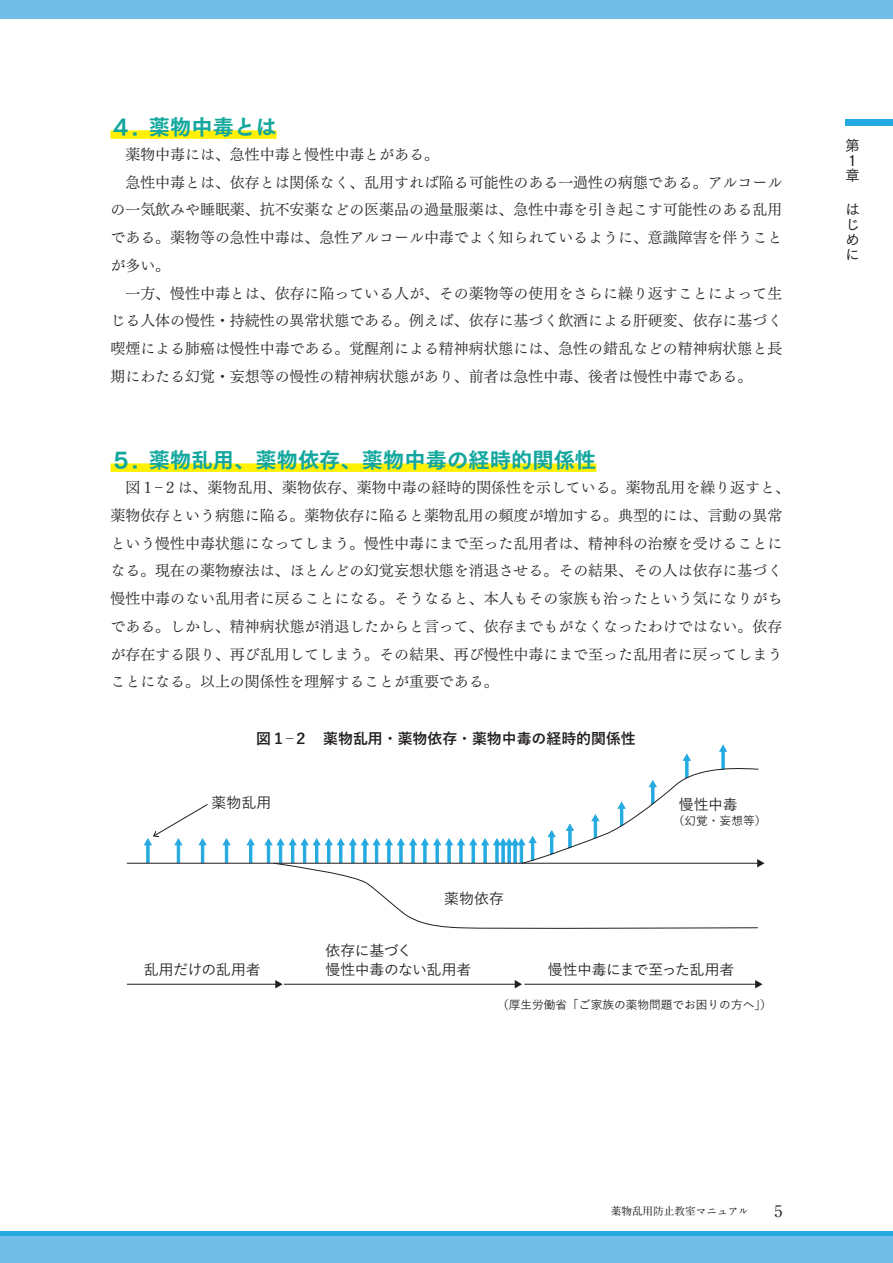
<style>
.page{position:relative;width:893px;height:1263px;background:#fff}
.page>*{position:absolute;margin:0;border:0;box-sizing:border-box;transform-origin:0 0}
.t1{font:21.3px "Tsuku Go Pro E";color:#12a79d}
.t2{font:14.85px/27.8px "Tsuku Min Pro R";letter-spacing:.005em;color:#231f20}
.t3{font:14.85px/19.2px "Yu Gothic Std M";letter-spacing:-.02em;color:#231f20}
.t4{font:14.85px "Yu Gothic Std B";color:#231f20}
.t5{font:14.85px/14.9px "Tsuku Go Pro M";color:#231f20}
.t6{font:11.7px "Yu Gothic Std M";color:#231f20}
.t7{font:700 10.65px "A1 Mincho Std";color:#231f20}
.s1{font-size:12.75px}
.s2{font-size:15.9px}
</style>
<div class="page">
<div style="left:110px;top:130px;width:167px;height:9px;background:#fff101"></div>
<div style="left:110px;top:463px;width:486px;height:9px;background:#fff101"></div>
<hr style="left:127px;top:984px;width:150px;height:1px;background:#231f20">
<svg style="left:275px;top:980px;width:8px;height:8px"></svg>
<hr style="left:284px;top:984px;width:232px;height:1px;background:#231f20">
<svg style="left:515px;top:980px;width:7px;height:8px"></svg>
<hr style="left:524px;top:984px;width:232px;height:1px;background:#231f20">
<svg style="left:755px;top:980px;width:7px;height:8px"></svg>
<svg style="left:222px;top:838px;width:9px;height:25px"></svg>
<svg style="left:246px;top:838px;width:9px;height:25px"></svg>
<svg style="left:143px;top:804px;width:66px;height:59px"></svg>
<hr style="left:127px;top:863px;width:631px;height:1px;background:#231f20">
<svg style="left:264px;top:744px;width:500px;height:185px"></svg>
<div style="left:845px;top:119px;width:48px;height:6px;background:#24aae1"></div>
<div style="left:0;top:0;width:893px;height:19px;background:#73bde9"></div>
<div style="left:0;top:1235px;width:893px;height:28px;background:#73bde9"></div>
<hr style="left:0;top:1231px;width:893px;height:4px;background:#24aae1">
<h1 class="t1" style="left:110px;top:107px;width:168px">４. 薬物中毒とは</h1>
<p class="t2" style="left:125px;top:139px;width:315px">薬物中毒には、急性中毒と慢性中毒とがある。</p>
<p class="t2" style="left:125px;top:166px;width:658px">急性中毒とは、依存とは関係なく、乱用すれば陥る可能性のある一過性の病態である。アルコール</p>
<p class="t2" style="left:110px;top:194px;width:673px">の一気飲みや睡眠薬、抗不安薬などの医薬品の過量服薬は、急性中毒を引き起こす可能性のある乱用</p>
<p class="t2" style="left:110px;top:222px;width:673px">である。薬物等の急性中毒は、急性アルコール中毒でよく知られているように、意識障害を伴うこと</p>
<p class="t2" style="left:110px;top:250px;width:61px">が多い。</p>
<p class="t2" style="left:125px;top:277px;width:658px">一方、慢性中毒とは、依存に陥っている人が、その薬物等の使用をさらに繰り返すことによって生</p>
<p class="t2" style="left:110px;top:305px;width:673px">じる人体の慢性・持続性の異常状態である。例えば、依存に基づく飲酒による肝硬変、依存に基づく</p>
<p class="t2" style="left:110px;top:333px;width:673px">喫煙による肺癌は慢性中毒である。覚醒剤による精神病状態には、急性の錯乱などの精神病状態と長</p>
<p class="t2" style="left:110px;top:361px;width:643px">期にわたる幻覚・妄想等の慢性の精神病状態があり、前者は急性中毒、後者は慢性中毒である。</p>
<h1 class="t1" style="left:110px;top:440px;width:487px">５. 薬物乱用、薬物依存、薬物中毒の経時的関係性</h1>
<p class="t2" style="left:110px;top:472px;width:681px;text-indent:15px">図１‒２は、薬物乱用、薬物依存、薬物中毒の経時的関係性を示している。薬物乱用を繰り返すと、薬物依存という病態に陥る。薬物依存に陥ると薬物乱用の頻度が増加する。典型的には、言動の異常という慢性中毒状態になってしまう。慢性中毒にまで至った乱用者は、精神科の治療を受けることになる。現在の薬物療法は、ほとんどの幻覚妄想状態を消退させる。その結果、その人は依存に基づく慢性中毒のない乱用者に戻ることになる。そうなると、本人もその家族も治ったという気になりがちである。しかし、精神病状態が消退したからと言って、依存までもがなくなったわけではない。依存が存在する限り、再び乱用してしまう。その結果、再び慢性中毒にまで至った乱用者に戻ってしまうことになる。以上の関係性を理解することが重要である。</p>
<p class="t4" style="left:256px;top:727px;width:381px">図１‒２　薬物乱用・薬物依存・薬物中毒の経時的関係性</p>
<p class="t3" style="left:212px;top:792px;width:61px">薬物乱用</p>
<p class="t3" style="left:444px;top:888px;width:61px">薬物依存</p>
<p class="t3" style="left:679px;top:794px;width:60px">慢性中毒</p>
<p class="t6" style="left:673px;top:812px;width:95px">（幻覚・妄想等）</p>
<p class="t3" style="left:144px;top:959px;width:119px">乱用だけの乱用者</p>
<p class="t3" style="left:325px;top:940px;width:147px">依存に基づく<br>慢性中毒のない乱用者</p>
<p class="t3" style="left:548px;top:959px;width:188px">慢性中毒にまで至った乱用者</p>
<p class="t6" style="left:497px;top:997px;width:276px">（厚生労働省「ご家族の薬物問題でお困りの方へ」）</p>
<p class="t5" style="left:845px;top:137px;width:15px">第<br>１章</p>
<p class="t5" style="left:845px;top:201px;width:15px;text-align:justify">はじめに</p>
<p class="t7" style="left:611px;top:1203px;width:173px">薬物乱用防止教室マニュアル<span class="s1">　　</span><span class="s2">5</span></p>
</div>
